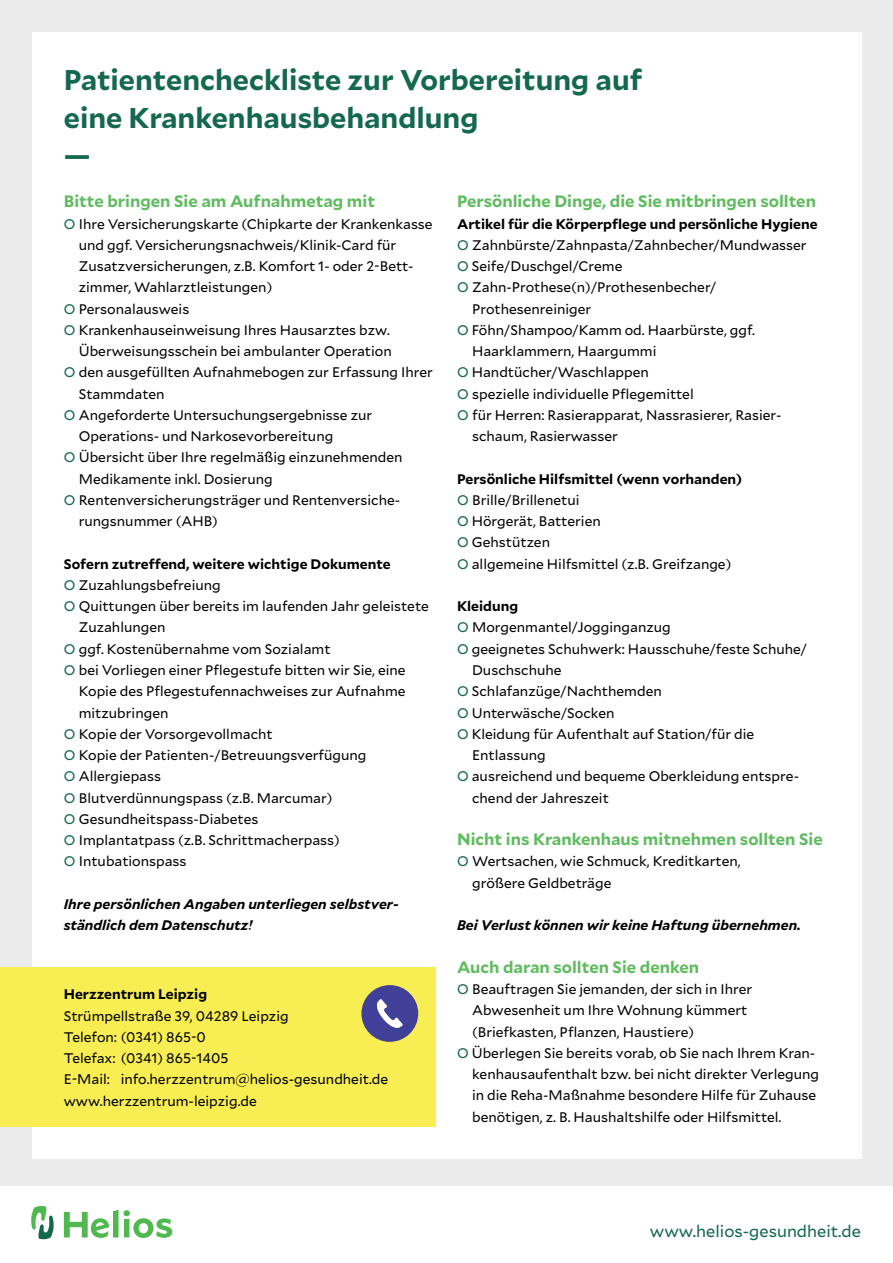
<style>
.page{position:relative;width:893px;height:1263px;background:#ebebec}
.page>*{position:absolute;margin:0;border:0;box-sizing:border-box;transform-origin:0 0}
.t1{font:700 28.5px/37.2px "Mallory";color:#13684d}
.t2{font:700 16.5px "Mallory";color:#5ebc5e}
.t3{font:16.5px "Mallory";color:#13684d}
.t4{font:13.8px/21.3px "Mallory";color:#000}
.t5{font:700 13.8px "Mallory";color:#000}
.t6{font:italic 700 13.8px/21.3px "Mallory";color:#000}
.s1{color:#13684d}
.s2{font-weight:700}
</style>
<div class="page">
<div style="left:32px;top:32px;width:829px;height:1127px;background:#fff"></div>
<div style="left:0;top:1186px;width:893px;height:77px;background:#fff"></div>
<svg style="left:64px;top:1210px;width:108px;height:28px"></svg>
<svg style="left:31px;top:1206px;width:23px;height:33px"></svg>
<div style="left:0;top:967px;width:436px;height:160px;background:#f8ee53"></div>
<div style="left:361px;top:985px;width:57px;height:57px;background:#414099;border-radius:50%"></div>
<svg style="left:377px;top:999px;width:26px;height:29px"></svg>
<h1 class="t1" style="left:64px;top:60px;width:580px">Patientencheckliste zur Vorbereitung auf eine Krankenhausbehandlung<br>—</h1>
<p class="t2" style="left:64px;top:189px;width:313px">Bitte bringen Sie am Aufnahmetag mit</p>
<p class="t4" style="left:64px;top:212px;width:370px"><span class="s1">O</span> Ihre Versicherungskarte (Chipkarte der Krankenkasse</p>
<p class="t4" style="left:79px;top:234px;width:319px">und ggf. Versicherungsnachweis/Klinik-Card für</p>
<p class="t4" style="left:79px;top:255px;width:336px">Zusatzversicherungen, z.B. Komfort 1- oder 2-Bett-</p>
<p class="t4" style="left:79px;top:276px;width:195px">zimmer, Wahlarztleistungen)</p>
<p class="t4" style="left:64px;top:297px;width:127px"><span class="s1">O</span> Personalausweis</p>
<p class="t4" style="left:64px;top:319px;width:328px"><span class="s1">O</span> Krankenhauseinweisung Ihres Hausarztes bzw.</p>
<p class="t4" style="left:79px;top:340px;width:314px">Überweisungsschein bei ambulanter Operation</p>
<p class="t4" style="left:64px;top:361px;width:371px"><span class="s1">O</span> den ausgefüllten Aufnahmebogen zur Erfassung Ihrer</p>
<p class="t4" style="left:79px;top:382px;width:87px">Stammdaten</p>
<p class="t4" style="left:64px;top:404px;width:310px"><span class="s1">O</span> Angeforderte Untersuchungsergebnisse zur</p>
<p class="t4" style="left:79px;top:425px;width:256px">Operations- und Narkosevorbereitung</p>
<p class="t4" style="left:64px;top:446px;width:340px"><span class="s1">O</span> Übersicht über Ihre regelmäßig einzunehmenden</p>
<p class="t4" style="left:79px;top:467px;width:195px">Medikamente inkl. Dosierung</p>
<p class="t4" style="left:64px;top:489px;width:338px"><span class="s1">O</span> Rentenversicherungsträger und Rentenversiche-</p>
<p class="t4" style="left:79px;top:510px;width:141px">rungsnummer (AHB)</p>
<p class="t5" style="left:64px;top:553px;width:328px">Sofern zutreffend, weitere wichtige Dokumente</p>
<p class="t4" style="left:64px;top:574px;width:159px"><span class="s1">O</span> Zuzahlungsbefreiung</p>
<p class="t4" style="left:64px;top:595px;width:367px"><span class="s1">O</span> Quittungen über bereits im laufenden Jahr geleistete</p>
<p class="t4" style="left:79px;top:616px;width:88px">Zuzahlungen</p>
<p class="t4" style="left:64px;top:637px;width:268px"><span class="s1">O</span> ggf. Kostenübernahme vom Sozialamt</p>
<p class="t4" style="left:64px;top:659px;width:343px"><span class="s1">O</span> bei Vorliegen einer Pflegestufe bitten wir Sie, eine</p>
<p class="t4" style="left:79px;top:680px;width:328px">Kopie des Pflegestufennachweises zur Aufnahme</p>
<p class="t4" style="left:79px;top:701px;width:91px">mitzubringen</p>
<p class="t4" style="left:64px;top:722px;width:210px"><span class="s1">O</span> Kopie der Vorsorgevollmacht</p>
<p class="t4" style="left:64px;top:744px;width:304px"><span class="s1">O</span> Kopie der Patienten-/Betreuungsverfügung</p>
<p class="t4" style="left:64px;top:765px;width:99px"><span class="s1">O</span> Allergiepass</p>
<p class="t4" style="left:64px;top:786px;width:270px"><span class="s1">O</span> Blutverdünnungspass (z.B. Marcumar)</p>
<p class="t4" style="left:64px;top:807px;width:196px"><span class="s1">O</span> Gesundheitspass-Diabetes</p>
<p class="t4" style="left:64px;top:829px;width:278px"><span class="s1">O</span> Implantatpass (z.B. Schrittmacherpass)</p>
<p class="t4" style="left:64px;top:850px;width:124px"><span class="s1">O</span> Intubationspass</p>
<p class="t6" style="left:64px;top:892px;width:336px">Ihre persönlichen Angaben unterliegen selbstver&shy;ständlich dem Datenschutz!</p>
<p class="t5" style="left:64px;top:984px;width:145px">Herzzentrum Leipzig</p>
<p class="t4" style="left:64px;top:1004px;width:326px">Strümpellstraße 39, 04289 Leipzig<br>Telefon: (0341) 865-0<br>Telefax: (0341) 865-1405<br>E-Mail: info.herzzentrum@helios-gesundheit.de www.herzzentrum-leipzig.de</p>
<p class="t2" style="left:457px;top:189px;width:360px">Persönliche Dinge, die Sie mitbringen sollten</p>
<p class="t5" style="left:457px;top:213px;width:362px">Artikel für die Körperpflege und persönliche Hygiene</p>
<p class="t4" style="left:457px;top:234px;width:351px"><span class="s1">O</span> Zahnbürste/Zahnpasta/Zahnbecher/Mundwasser</p>
<p class="t4" style="left:457px;top:255px;width:167px"><span class="s1">O</span> Seife/Duschgel/Creme</p>
<p class="t4" style="left:457px;top:276px;width:261px"><span class="s1">O</span> Zahn-Prothese(n)/Prothesenbecher/</p>
<p class="t4" style="left:472px;top:297px;width:121px">Prothesenreiniger</p>
<p class="t4" style="left:457px;top:319px;width:299px"><span class="s1">O</span> Föhn/Shampoo/Kamm od. Haarbürste, ggf.</p>
<p class="t4" style="left:472px;top:340px;width:186px">Haarklammern, Haargummi</p>
<p class="t4" style="left:457px;top:361px;width:193px"><span class="s1">O</span> Handtücher/Waschlappen</p>
<p class="t4" style="left:457px;top:382px;width:238px"><span class="s1">O</span> spezielle individuelle Pflegemittel</p>
<p class="t4" style="left:457px;top:404px;width:326px"><span class="s1">O</span> für Herren: Rasierapparat, Nassrasierer, Rasier-</p>
<p class="t4" style="left:472px;top:425px;width:147px">schaum, Rasierwasser</p>
<p class="t4" style="left:457px;top:467px;width:287px"><span class="s2">Persönliche Hilfsmittel (wenn vorhanden)<br></span><span class="s1">O</span> Brille/Brillenetui<br><span class="s1">O</span> Hörgerät, Batterien<br><span class="s1">O</span> Gehstützen<br><span class="s1">O</span> allgemeine Hilfsmittel (z.B. Greifzange)</p>
<p class="t5" style="left:457px;top:596px;width:63px">Kleidung</p>
<p class="t4" style="left:457px;top:616px;width:215px"><span class="s1">O</span> Morgenmantel/Jogginganzug</p>
<p class="t4" style="left:457px;top:637px;width:352px"><span class="s1">O</span> geeignetes Schuhwerk: Hausschuhe/feste Schuhe/</p>
<p class="t4" style="left:472px;top:659px;width:91px">Duschschuhe</p>
<p class="t4" style="left:457px;top:680px;width:206px"><span class="s1">O</span> Schlafanzüge/Nachthemden</p>
<p class="t4" style="left:457px;top:701px;width:159px"><span class="s1">O</span> Unterwäsche/Socken</p>
<p class="t4" style="left:457px;top:722px;width:299px"><span class="s1">O</span> Kleidung für Aufenthalt auf Station/für die</p>
<p class="t4" style="left:472px;top:744px;width:75px">Entlassung</p>
<p class="t4" style="left:457px;top:765px;width:343px"><span class="s1">O</span> ausreichend und bequeme Oberkleidung entspre-</p>
<p class="t4" style="left:472px;top:786px;width:138px">chend der Jahreszeit</p>
<p class="t2" style="left:457px;top:827px;width:367px">Nicht ins Krankenhaus mitnehmen sollten Sie</p>
<p class="t4" style="left:472px;top:850px;width:270px;text-indent:-15px"><span class="s1">O</span> Wertsachen, wie Schmuck, Kreditkarten, größere Geldbeträge</p>
<p class="t6" style="left:457px;top:914px;width:345px">Bei Verlust können wir keine Haftung übernehmen.</p>
<p class="t2" style="left:457px;top:954px;width:244px">Auch daran sollten Sie denken</p>
<p class="t4" style="left:457px;top:978px;width:297px"><span class="s1">O</span> Beauftragen Sie jemanden, der sich in Ihrer</p>
<p class="t4" style="left:472px;top:999px;width:277px">Abwesenheit um Ihre Wohnung kümmert</p>
<p class="t4" style="left:472px;top:1020px;width:223px">(Briefkasten, Pflanzen, Haustiere)</p>
<p class="t4" style="left:457px;top:1041px;width:360px"><span class="s1">O</span> Überlegen Sie bereits vorab, ob Sie nach Ihrem Kran-</p>
<p class="t4" style="left:472px;top:1063px;width:349px">kenhausaufenthalt bzw. bei nicht direkter Verlegung</p>
<p class="t4" style="left:472px;top:1084px;width:346px">in die Reha-Maßnahme besondere Hilfe für Zuhause</p>
<p class="t4" style="left:472px;top:1105px;width:311px">benötigen, z. B. Haushaltshilfe oder Hilfsmittel.</p>
<p class="t3" style="left:650px;top:1220px;width:213px">www.helios-gesundheit.de</p>
</div>
